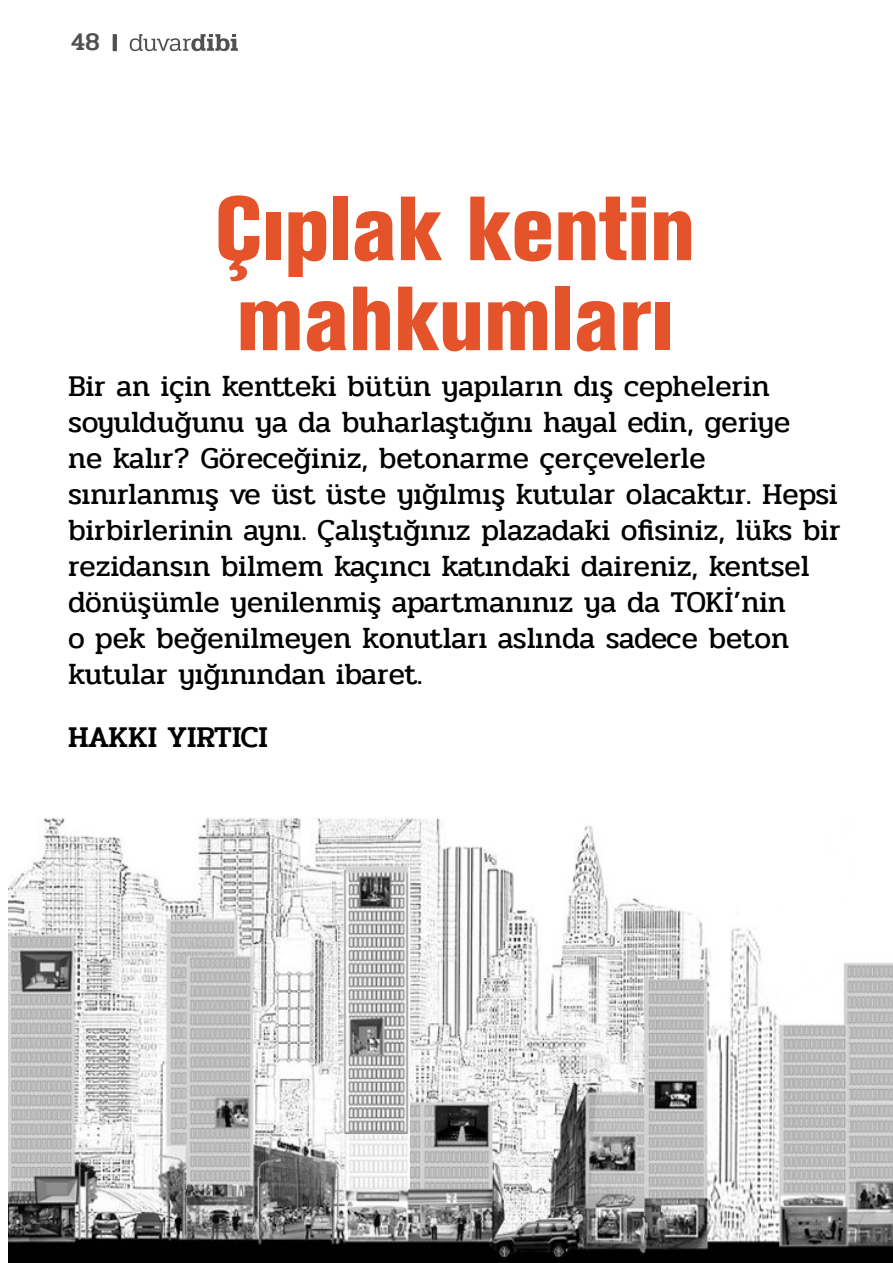
<style>
.page{position:relative;width:893px;height:1263px;background:#fff}
.page>*{position:absolute;margin:0;border:0;box-sizing:border-box;transform-origin:0 0}
.t1{font:90px/90px "Akzidenz Grotesk BE Extracondense";color:#e4532a}
.t2{font:30px/36px "Pridi";color:#000}
.t3{font:500 30px "Pridi";color:#000}
.t4{font:500 25.2px "Pridi";color:#505050}
</style>
<div class="page">
<hr style="left:113px;top:34px;width:4px;height:17px;background:#505050">
<svg style="left:130px;top:34px;width:108px;height:17px"></svg>
<img style="left:9px;top:817px;width:884px;height:446px">
<p class="t4" style="left:71px;top:23px;width:30px">48</p>
<h1 class="t1" style="left:215px;top:185px;width:482px">Çıplak kentin mahkumları</h1>
<p class="t2" style="left:68px;top:368px;width:774px">Bir an için kentteki bütün yapıların dış cephelerin soyulduğunu ya da buharlaştığını hayal edin, geriye<br>ne kalır? Göreceğiniz, betonarme çerçevelerle sınırlanmış ve üst üste yığılmış kutular olacaktır. Hepsi birbirlerinin aynı. Çalıştığınız plazadaki ofisiniz, lüks bir rezidansın bilmem kaçıncı katındaki daireniz, kentsel dönüşümle yenilenmiş apartmanınız ya da TOKİ’nin<br>o pek beğenilmeyen konutları aslında sadece beton kutular yığınından ibaret.</p>
<p class="t3" style="left:68px;top:715px;width:201px">HAKKI YIRTICI</p>
</div>
